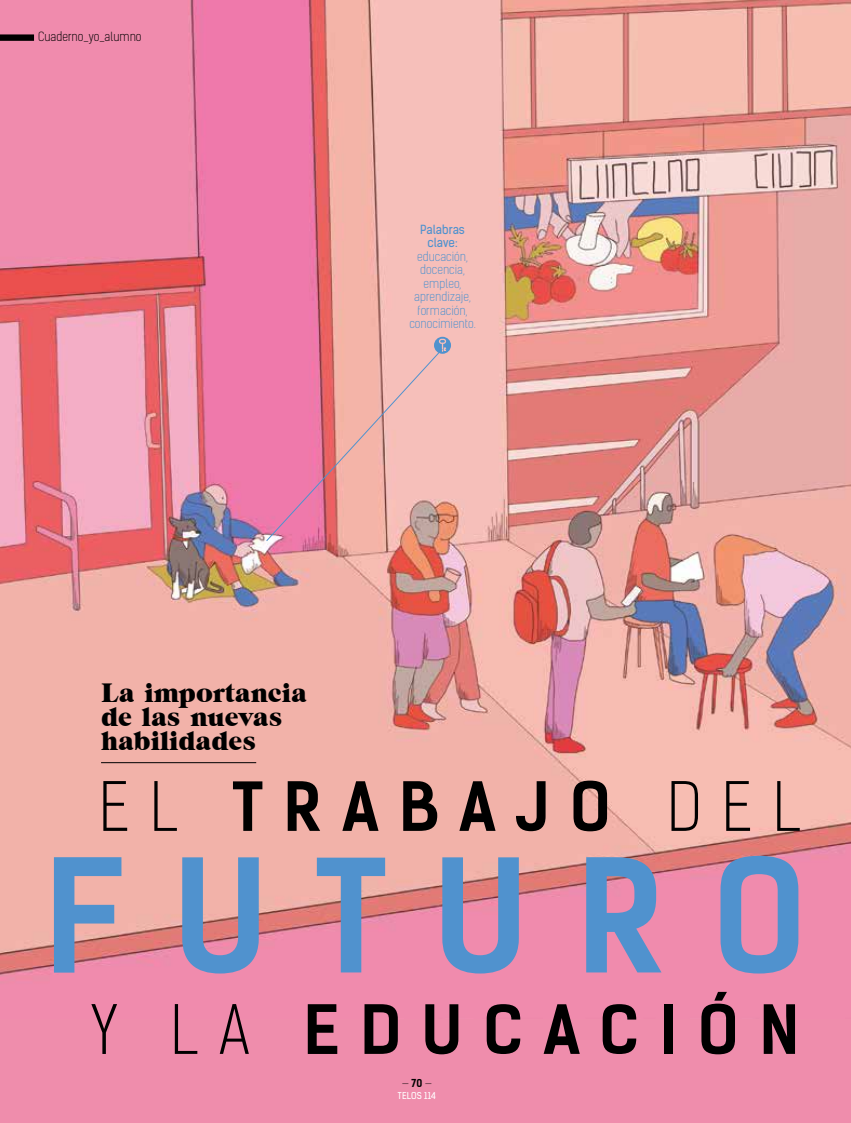
<style>
.page{position:relative;width:851px;height:1123px;background:#fff}
.page>*{position:absolute;margin:0;border:0;box-sizing:border-box;transform-origin:0 0}
.t1{font:700 149.55px "Kelson Sans";letter-spacing:.315em;color:#5092ce}
.t2{font:700 64.5px "Kelson Sans";letter-spacing:.315em;color:#000}
.t3{font:27px/24px "Grouch IT Cby BT";color:#000}
.t4{font:300 12px/13.5px "Kelson Sans";color:#5092ce;text-align:center}
.t5{font:300 12px "Kelson Sans";color:#000}
.t6{font:12px/13.5px "Kelson Sans";color:#5092ce;text-align:center}
.t7{font:300 10.5px "Kelson Sans";color:#000}
.t8{font:9px "Kelson Sans";letter-spacing:.005em;color:#fff}
.s1{font-weight:300}
.s2{font-weight:700}
</style>
<div class="page">
<div style="left:0;top:0;width:850px;height:1123px;background:#ef8dac"></div>
<img style="left:0;top:0;width:850px;height:976px">
<hr style="left:101px;top:762px;width:155px;height:1px;background:#000">
<svg style="left:265px;top:337px;width:186px;height:205px"></svg>
<div style="left:0;top:34px;width:34px;height:7px;background:#000"></div>
<p class="t5" style="left:38px;top:29px;width:105px">Cuaderno_yo_alumno</p>
<p class="t6" style="left:420px;top:222px;width:46px">Palabras clave:</p>
<p class="t4" style="left:409px;top:250px;width:68px">educación, docencia, empleo, aprendizaje, formación, conocimiento.</p>
<h3 class="t3" style="left:101px;top:680px;width:207px">La importancia de las nuevas habilidades</h3>
<h2 class="t2" style="left:99px;top:767px;width:703px"><span class="s1">EL</span> TRABAJO <span class="s1">DEL</span></h2>
<h1 class="t1" style="left:44px;top:825px;width:765px">FUTURO</h1>
<h2 class="t2" style="left:91px;top:990px;width:709px"><span class="s1">Y LA</span> EDUCACIÓN</h2>
<p class="t7" style="left:402px;top:1076px;width:31px">— <span class="s2">70</span> —</p>
<p class="t8" style="left:398px;top:1090px;width:40px">TELOS 114</p>
</div>
